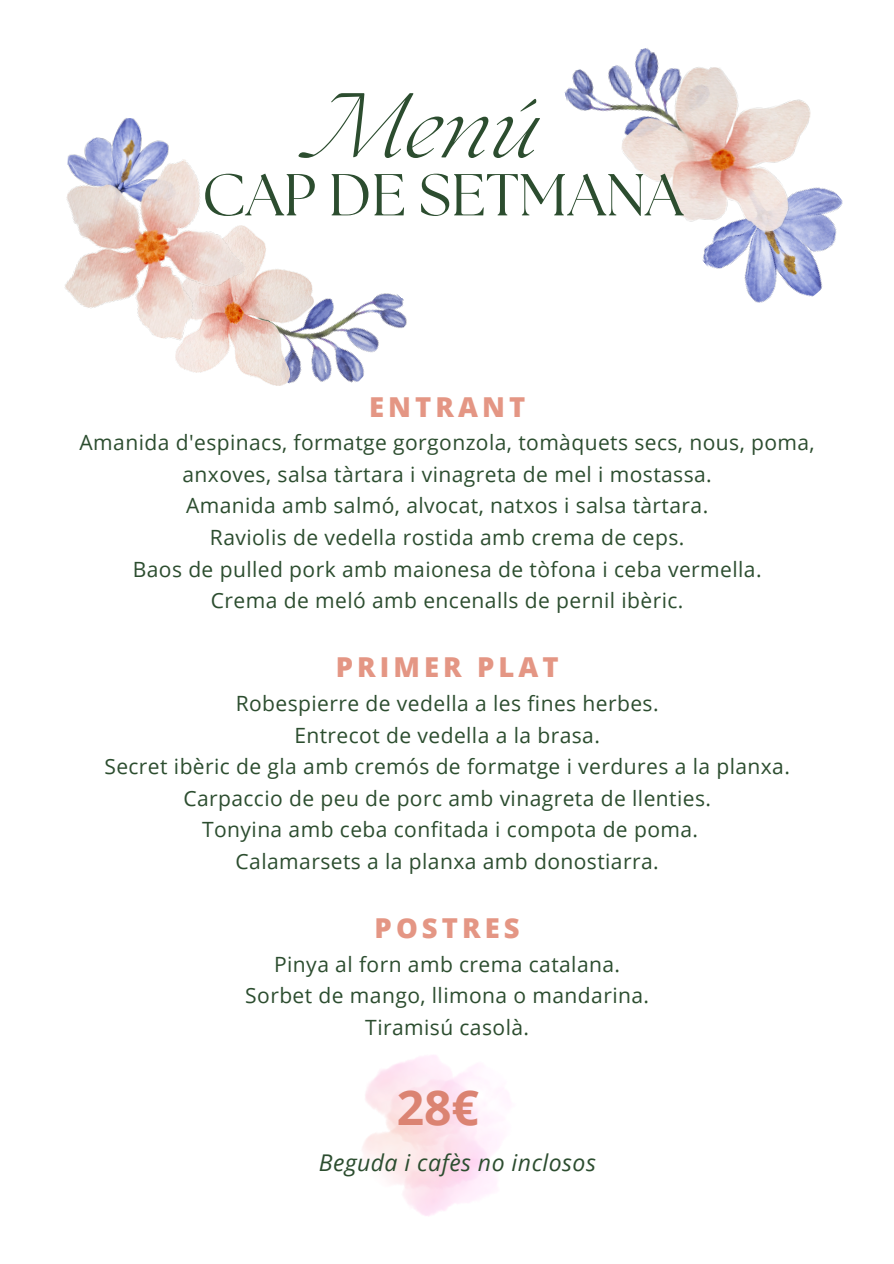
<style>
.page{position:relative;width:894px;height:1264px;background:#fff}
.page>*{position:absolute;margin:0;border:0;box-sizing:border-box;transform-origin:0 0}
.t1{font:italic 300 80.25px "The Seasons";color:#2c4d2f}
.t2{font:58.95px "The Seasons";color:#2c4d2f}
.t3{font:700 48px "Open Sans";color:#db8372}
.t4{font:800 27.45px "Open Sans";letter-spacing:.15em;color:#e49684}
.t5{font:italic 23.1px "Open Sans";letter-spacing:.02em;color:#2c4d2f}
.t6{font:21px/31.5px "Open Sans";letter-spacing:.02em;color:#2c4d2f;text-align:center}
</style>
<div class="page">
<img style="left:564px;top:48px;width:94px;height:63px">
<img style="left:702px;top:187px;width:141px;height:116px">
<img style="left:616px;top:61px;width:197px;height:174px">
<img style="left:275px;top:293px;width:132px;height:93px">
<img style="left:175px;top:269px;width:139px;height:116px">
<img style="left:117px;top:118px;width:24px;height:13px">
<img style="left:65px;top:131px;width:205px;height:224px">
<p class="t1" style="left:317px;top:93px;width:224px">Menú</p>
<p class="t2" style="left:202px;top:168px;width:482px">CAP DE SETMANA</p>
<p class="t4" style="left:369px;top:387px;width:158px">ENTRANT</p>
<p class="t6" style="left:80px;top:426px;width:736px">Amanida d'espinacs, formatge gorgonzola, tomàquets secs, nous, poma, anxoves, salsa tàrtara i vinagreta de mel i mostassa.</p>
<p class="t6" style="left:186px;top:489px;width:523px">Amanida amb salmó, alvocat, natxos i salsa tàrtara.</p>
<p class="t6" style="left:210px;top:521px;width:476px">Raviolis de vedella rostida amb crema de ceps.</p>
<p class="t6" style="left:133px;top:552px;width:630px">Baos de pulled pork amb maionesa de tòfona i ceba vermella.</p>
<p class="t6" style="left:211px;top:584px;width:474px">Crema de meló amb encenalls de pernil ibèric.</p>
<p class="t4" style="left:335px;top:648px;width:224px">PRIMER PLAT</p>
<p class="t6" style="left:236px;top:687px;width:424px">Robespierre de vedella a les fines herbes.</p>
<p class="t6" style="left:294px;top:718px;width:307px">Entrecot de vedella a la brasa.</p>
<p class="t6" style="left:104px;top:750px;width:687px">Secret ibèric de gla amb cremós de formatge i verdures a la planxa.</p>
<p class="t6" style="left:183px;top:781px;width:529px">Carpaccio de peu de porc amb vinagreta de llenties.</p>
<p class="t6" style="left:202px;top:813px;width:497px">Tonyina amb ceba confitada i compota de poma.</p>
<p class="t6" style="left:235px;top:844px;width:424px">Calamarsets a la planxa amb donostiarra.</p>
<p class="t4" style="left:374px;top:908px;width:147px">POSTRES</p>
<p class="t6" style="left:274px;top:947px;width:347px">Pinya al forn amb crema catalana.</p>
<p class="t6" style="left:245px;top:979px;width:405px">Sorbet de mango, llimona o mandarina.</p>
<p class="t6" style="left:365px;top:1010px;width:165px">Tiramisú casolà.</p>
<p class="t3" style="left:396px;top:1073px;width:84px">28€</p>
<p class="t5" style="left:319px;top:1146px;width:278px">Beguda i cafès no inclosos</p>
</div>
